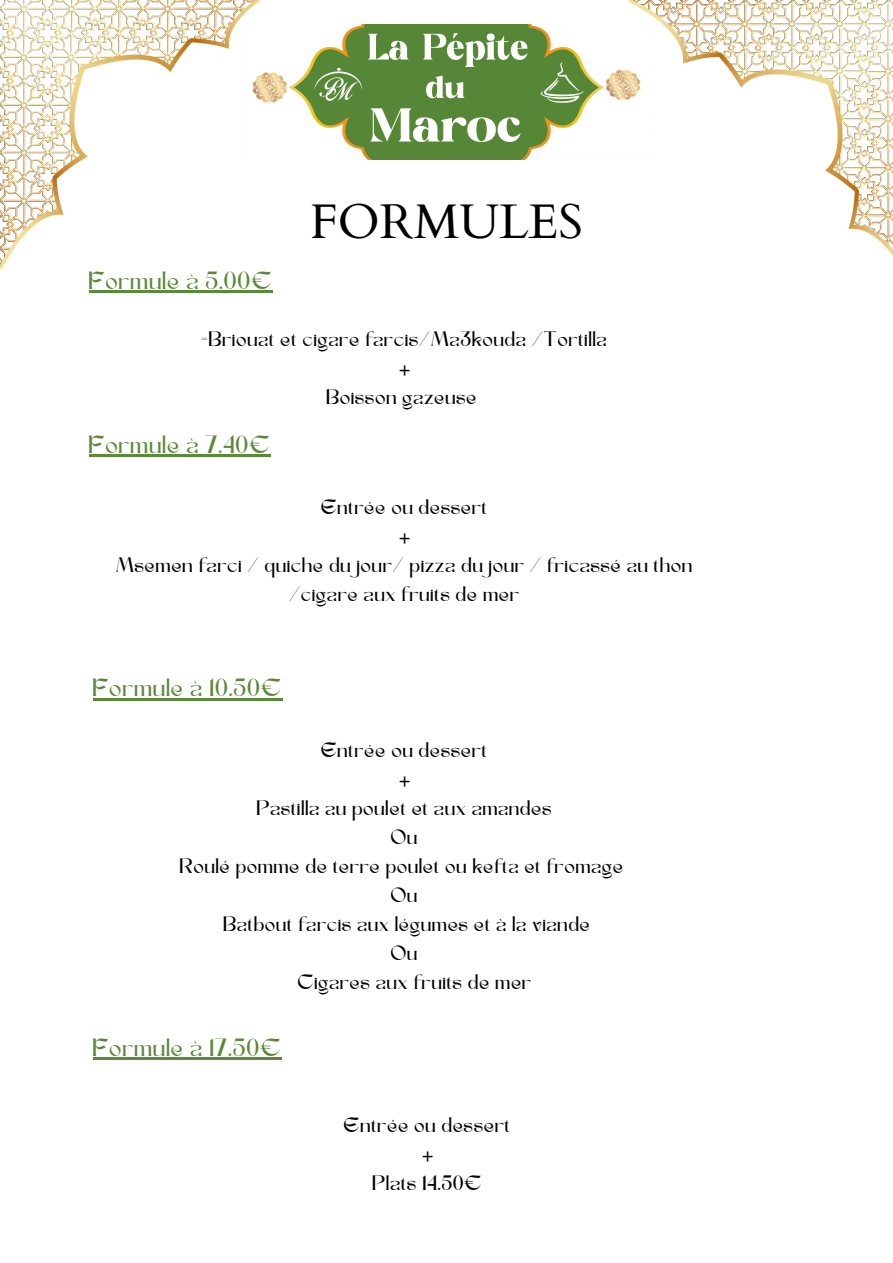
<style>
.page{position:relative;width:893px;height:1263px;background:#fff}
.page>*{position:absolute;margin:0;border:0;box-sizing:border-box;transform-origin:0 0}
.t1{font:48.6px "Cardo";color:#000}
.t2{font:24.9px "SEGO";color:#5a893a}
.t3{font:20.85px/29px "SEGO";color:#000;text-align:center}
.t4{font:20.85px "Open Sans";color:#000}
</style>
<div class="page">
<img style="left:0;top:0;width:261px;height:268px">
<img style="left:629px;top:0;width:264px;height:256px">
<img style="left:241px;top:24px;width:411px;height:135px">
<hr style="left:89px;top:290px;width:184px;height:2px;background:#5a893a">
<hr style="left:93px;top:698px;width:189px;height:2px;background:#5a893a">
<hr style="left:89px;top:455px;width:182px;height:2px;background:#5a893a">
<hr style="left:93px;top:1057px;width:189px;height:2px;background:#5a893a">
<p class="t2" style="left:89px;top:270px;width:185px">Formule à 5.00€</p>
<p class="t1" style="left:310px;top:190px;width:274px">FORMULES</p>
<p class="t3" style="left:202px;top:326px;width:407px">=Briouat et cigare farcis/Ma3kouda /Tortilla</p>
<h1 class="t4" style="left:399px;top:355px;width:13px">+</h1>
<h2 class="t3" style="left:327px;top:384px;width:153px">Boisson gazeuse</h2>
<p class="t2" style="left:89px;top:435px;width:183px">Formule à 7.40€</p>
<p class="t3" style="left:321px;top:494px;width:168px">Entrée ou dessert</p>
<p class="t4" style="left:399px;top:524px;width:13px">+</p>
<p class="t3" style="left:116px;top:552px;width:578px">Msemen farci / quiche du jour/ pizza du jour / fricassé au thon /cigare aux fruits de mer</p>
<p class="t2" style="left:93px;top:678px;width:191px">Formule à 10.50€</p>
<p class="t3" style="left:321px;top:737px;width:168px">Entrée ou dessert</p>
<p class="t4" style="left:399px;top:767px;width:13px">+</p>
<h2 class="t3" style="left:257px;top:795px;width:297px">Pastilla au poulet et aux amandes</h2>
<p class="t3" style="left:391px;top:824px;width:29px">Ou</p>
<p class="t3" style="left:180px;top:853px;width:446px">Roulé pomme de terre poulet ou kefta et fromage</p>
<p class="t3" style="left:391px;top:882px;width:29px">Ou</p>
<h2 class="t3" style="left:224px;top:911px;width:369px">Batbout farcis aux légumes et à la viande</h2>
<p class="t3" style="left:391px;top:940px;width:29px">Ou</p>
<p class="t3" style="left:298px;top:969px;width:236px">Cigares aux fruits de mer</p>
<p class="t2" style="left:93px;top:1037px;width:190px">Formule à 17.50€</p>
<p class="t3" style="left:344px;top:1112px;width:168px">Entrée ou dessert</p>
<p class="t4" style="left:422px;top:1142px;width:13px">+</p>
<h2 class="t3" style="left:373px;top:1170px;width:111px">Plats 14.50€</h2>
</div>
